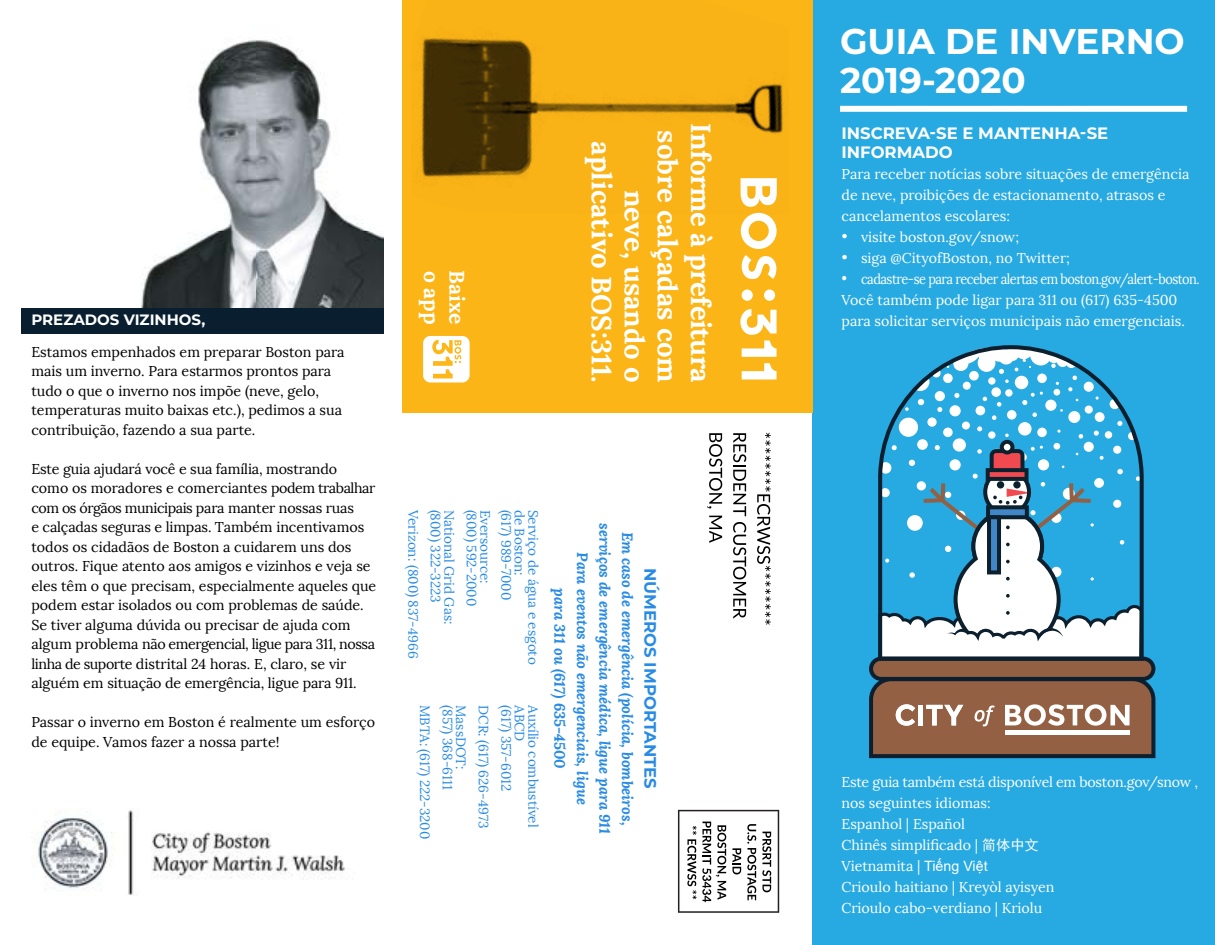
<style>
.page{position:relative;width:1215px;height:945px;background:#fff}
.page>*{position:absolute;margin:0;border:0;box-sizing:border-box;transform-origin:0 0}
.t1{font:700 35.85px/38.8px "Montserrat";color:#fff}
.t2{font:700 27.6px/33px "Lora";color:#fff;text-align:right}
.t3{font:700 27.6px "Lora";letter-spacing:-.02em;color:#fff}
.t4{font:700 21px "Lora";color:#fff}
.t5{font:700 16.5px/19.5px "Montserrat";color:#fff}
.t6{font:700 16.5px "Montserrat";color:#288be4}
.t7{font:italic 700 15px/22.5px "Lora";color:#288be4;text-align:center}
.t8{font:700 15px "Montserrat";color:#fff}
.t9{font:14.25px/19.5px "Lora";color:#000}
.t10{font:14.25px/21px "Lora";color:#fff}
.t11{font:14.25px/21px "Lora";color:#fff;scale:.9 1}
.t12{font:13.5px "Lora";color:#288be4}
.s1{font-family:"Times New Roman";font-size:18px}
.s2{font-family:"Sim Hei"}
.s3{font-family:"Arial"}
</style>
<div class="page">
<div style="left:812px;top:0;width:403px;height:945px;background:#27a9e1"></div>
<div style="left:402px;top:0;width:411px;height:412px;background:#fcb517"></div>
<div style="left:21px;top:308px;width:362px;height:25px;background:#091f2f"></div>
<svg style="left:742px;top:255px;width:34px;height:24px"></svg>
<svg style="left:741px;top:215px;width:36px;height:34px"></svg>
<svg style="left:742px;top:290px;width:33px;height:11px"></svg>
<svg style="left:740px;top:309px;width:37px;height:26px"></svg>
<svg style="left:742px;top:341px;width:35px;height:16px"></svg>
<svg style="left:742px;top:363px;width:35px;height:17px"></svg>
<img style="left:141px;top:40px;width:242px;height:268px">
<svg style="left:678px;top:810px;width:101px;height:103px"></svg>
<svg style="left:757px;top:433px;width:14px;height:192px"></svg>
<svg style="left:733px;top:433px;width:13px;height:83px"></svg>
<svg style="left:733px;top:522px;width:13px;height:97px"></svg>
<svg style="left:707px;top:433px;width:15px;height:75px"></svg>
<svg style="left:709px;top:516px;width:13px;height:27px"></svg>
<div style="left:840px;top:106px;width:347px;height:6px;background:#fff"></div>
<svg style="left:869px;top:347px;width:286px;height:411px"></svg>
<div style="left:1005px;top:730px;width:125px;height:5px;background:#fff"></div>
<img style="left:34px;top:810px;width:311px;height:85px">
<img style="left:419px;top:32px;width:365px;height:183px">
<div style="left:423px;top:336px;width:47px;height:47px;background:#fff;border-radius:7px"></div>
<svg style="left:432px;top:340px;width:29px;height:38px"></svg>
<p class="t8" style="left:31px;top:309px;width:175px">PREZADOS VIZINHOS,</p>
<p class="t9" style="left:31px;top:342px;width:315px">Estamos empenhados em preparar Boston para mais um inverno. Para estarmos prontos para tudo o que o inverno nos impõe (neve, gelo, temperaturas muito baixas etc.), pedimos a sua contribuição, fazendo a sua parte.</p>
<p class="t9" style="left:31px;top:459px;width:346px">Este guia ajudará você e sua família, mostrando como os moradores e comerciantes podem trabalhar com os órgãos municipais para manter nossas ruas<br>e calçadas seguras e limpas. Também incentivamos todos os cidadãos de Boston a cuidarem uns dos outros. Fique atento aos amigos e vizinhos e veja se eles têm o que precisam, especialmente aqueles que podem estar isolados ou com problemas de saúde.<br>Se tiver alguma dúvida ou precisar de ajuda com algum problema não emergencial, ligue para 311, nossa linha de suporte distrital 24 horas. E, claro, se vir alguém em situação de emergência, ligue para 911.</p>
<p class="t9" style="left:31px;top:713px;width:345px">Passar o inverno em Boston é realmente um esforço de equipe. Vamos fazer a nossa parte!</p>
<h3 class="t4" style="left:445px;top:271px;width:55px;rotate:90deg">o app</h3>
<h3 class="t4" style="left:471px;top:270px;width:56px;rotate:90deg">Baixe</h3>
<h2 class="t2" style="left:684px;top:130px;width:254px;rotate:90deg">sobre calçadas com</h2>
<h2 class="t3" style="left:719px;top:123px;width:261px;rotate:90deg">Informe à prefeitura</h2>
<h2 class="t2" style="left:651px;top:141px;width:243px;rotate:90deg">neve, usando o aplicativo BOS:311.</h2>
<p class="t12" style="left:421px;top:510px;width:150px;rotate:90deg">Verizon: (800) 837-4966</p>
<p class="t12" style="left:444px;top:510px;width:95px;rotate:90deg">(800) 322-3223</p>
<p class="t12" style="left:457px;top:510px;width:116px;rotate:90deg">National Grid Gas:</p>
<p class="t12" style="left:480px;top:510px;width:98px;rotate:90deg">(800) 592-2000</p>
<p class="t12" style="left:493px;top:510px;width:76px;rotate:90deg">Eversource:</p>
<p class="t12" style="left:514px;top:510px;width:92px;rotate:90deg">(617) 989-7000</p>
<p class="t12" style="left:528px;top:510px;width:68px;rotate:90deg">de Boston:</p>
<p class="t12" style="left:541px;top:510px;width:156px;rotate:90deg">Serviço de água e esgoto</p>
<p class="t12" style="left:433px;top:705px;width:136px;rotate:90deg">MBTA: (617) 222-3200</p>
<p class="t12" style="left:456px;top:705px;width:86px;rotate:90deg">(857) 368-6111</p>
<p class="t12" style="left:469px;top:705px;width:66px;rotate:90deg">MassDOT:</p>
<p class="t12" style="left:492px;top:705px;width:125px;rotate:90deg">DCR: (617) 626-4973</p>
<p class="t12" style="left:514px;top:705px;width:88px;rotate:90deg">(617) 357-6012</p>
<p class="t12" style="left:528px;top:705px;width:38px;rotate:90deg">ABCD</p>
<p class="t12" style="left:541px;top:705px;width:124px;rotate:90deg">Auxílio combustível</p>
<p class="t7" style="left:639px;top:523px;width:313px;rotate:90deg">Em caso de emergência (polícia, bombeiros, serviços de emergência médica, ligue para 911<br>Para eventos não emergenciais, ligue<br>para 311 ou (617) 635-4500</p>
<p class="t6" style="left:662px;top:568px;width:222px;rotate:90deg">NÚMEROS IMPORTANTES</p>
<h1 class="t1" style="left:840px;top:21px;width:346px">GUIA DE INVERNO<br>2019-2020</h1>
<p class="t5" style="left:842px;top:122px;width:268px">INSCREVA-SE E MANTENHA-SE<br>INFORMADO</p>
<p class="t10" style="left:842px;top:164px;width:349px">Para receber notícias sobre situações de emergência de neve, proibições de estacionamento, atrasos e cancelamentos escolares:</p>
<p class="t10" style="left:842px;top:227px;width:179px"><span class="s1">•</span> visite boston.gov/snow;</p>
<p class="t10" style="left:842px;top:248px;width:230px"><span class="s1">•</span> siga @CityofBoston, no Twitter;</p>
<p class="t11" style="left:842px;top:269px;width:400px"><span class="s1">•</span> cadastre-se para receber alertas em boston.gov/alert-boston.<br>Você também pode ligar para 311 ou (617) 635-4500 para solicitar serviços municipais não emergenciais.</p>
<p class="t10" style="left:842px;top:771px;width:358px">Este guia também está disponível em boston.gov/snow , nos seguintes idiomas:<br>Espanhol | Español<br>Chinês simplificado | <span class="s2">简体中文<br></span>Vietnamita | <span class="s3">Tiếng Việt<br></span>Crioulo haitiano | Kreyòl ayisyen<br>Crioulo cabo-verdiano | Kriolu</p>
</div>
